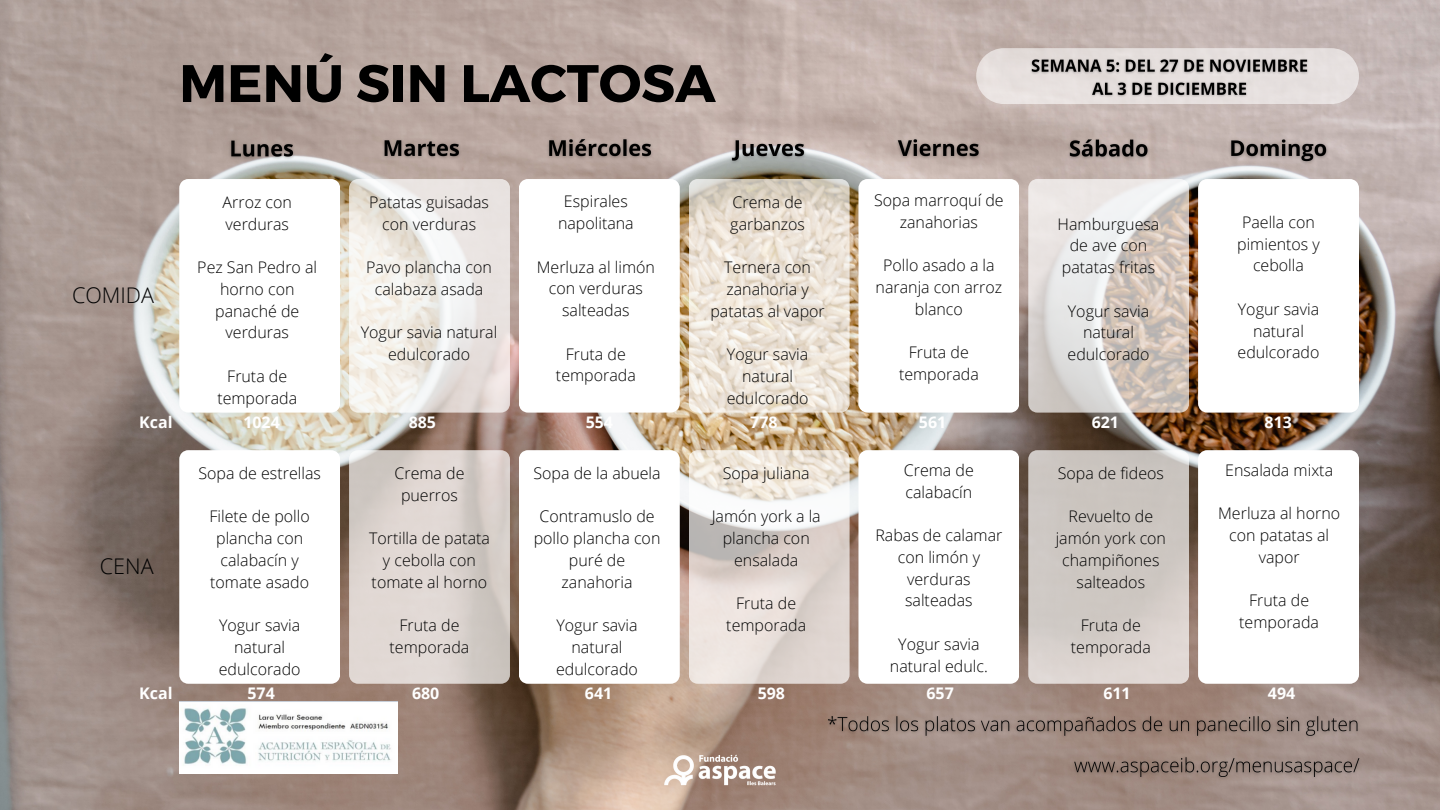
<style>
.page{position:relative;width:1440px;height:810px;background:#fff}
.page>*{position:absolute;margin:0;border:0;box-sizing:border-box;transform-origin:0 0}
.t1{font:700 52.6px "Montserrat";color:#000}
.t2{font:300 21.6px "Open Sans";color:#000}
.t3{font:300 16px/21.8px "Open Sans";color:#000;text-align:center}
.t4{font:700 16px "Open Sans";color:#fff}
</style>
<div class="page">
<img style="left:0;top:0;width:1440px;height:810px">
<img style="left:664px;top:751px;width:112px;height:38px">
<img style="left:1068px;top:751px;width:297px;height:32px">
<img style="left:822px;top:711px;width:542px;height:32px">
<img style="left:1226px;top:133px;width:107px;height:35px">
<img style="left:225px;top:133px;width:75px;height:30px">
<img style="left:379px;top:133px;width:85px;height:31px">
<img style="left:543px;top:133px;width:114px;height:31px">
<img style="left:726px;top:133px;width:83px;height:35px">
<img style="left:893px;top:133px;width:92px;height:31px">
<img style="left:1065px;top:133px;width:88px;height:30px">
<img style="left:179px;top:701px;width:219px;height:72px">
<div style="left:976px;top:48px;width:383px;height:56px;background:#e6e0de;border-radius:28px"></div>
<img style="left:1031px;top:58px;width:277px;height:39px">
<svg style="left:179px;top:179px;width:161px;height:234px"></svg>
<svg style="left:349px;top:179px;width:161px;height:234px"></svg>
<svg style="left:519px;top:179px;width:161px;height:234px"></svg>
<svg style="left:689px;top:179px;width:161px;height:234px;background:#e9e0d4"></svg>
<svg style="left:858px;top:179px;width:161px;height:234px"></svg>
<svg style="left:1028px;top:179px;width:161px;height:234px;background:#dcd5d1"></svg>
<svg style="left:1198px;top:179px;width:161px;height:234px"></svg>
<svg style="left:179px;top:450px;width:161px;height:234px"></svg>
<svg style="left:349px;top:450px;width:161px;height:234px;background:#d9d1cd"></svg>
<svg style="left:519px;top:450px;width:161px;height:234px"></svg>
<svg style="left:689px;top:450px;width:161px;height:234px;background:#e4dcd7"></svg>
<svg style="left:858px;top:450px;width:161px;height:234px"></svg>
<svg style="left:1028px;top:450px;width:161px;height:234px;background:#d0c9c4"></svg>
<svg style="left:1198px;top:450px;width:161px;height:234px"></svg>
<p class="t1" style="left:179px;top:49px;width:538px">MENÚ SIN LACTOSA</p>
<p class="t2" style="left:72px;top:280px;width:84px">COMIDA</p>
<p class="t3" style="left:223px;top:191px;width:71px;text-align:left">Arroz con verduras</p>
<p class="t3" style="left:197px;top:256px;width:121px">Pez San Pedro al horno con panaché de verduras</p>
<p class="t3" style="left:217px;top:365px;width:81px">Fruta de temporada</p>
<p class="t3" style="left:369px;top:191px;width:121px">Patatas guisadas con verduras</p>
<p class="t3" style="left:366px;top:256px;width:127px">Pavo plancha con calabaza asada</p>
<p class="t3" style="left:361px;top:321px;width:138px">Yogur savia natural edulcorado</p>
<p class="t3" style="left:558px;top:190px;width:77px">Espirales napolitana</p>
<p class="t3" style="left:537px;top:255px;width:120px">Merluza al limón con verduras salteadas</p>
<p class="t3" style="left:556px;top:342px;width:81px">Fruta de temporada</p>
<p class="t3" style="left:730px;top:191px;width:76px;text-align:left">Crema de garbanzos</p>
<p class="t3" style="left:710px;top:256px;width:116px">Ternera con zanahoria y patatas al vapor</p>
<p class="t3" style="left:727px;top:343px;width:83px">Yogur savia natural edulcorado</p>
<p class="t3" style="left:874px;top:189px;width:131px">Sopa marroquí de zanahorias</p>
<p class="t3" style="left:876px;top:254px;width:128px">Pollo asado a la naranja con arroz blanco</p>
<p class="t3" style="left:899px;top:341px;width:81px">Fruta de temporada</p>
<p class="t3" style="left:1058px;top:212px;width:103px">Hamburguesa de ave con patatas fritas</p>
<p class="t3" style="left:1068px;top:299px;width:83px">Yogur savia natural edulcorado</p>
<p class="t3" style="left:1237px;top:211px;width:84px">Paella con pimientos y cebolla</p>
<p class="t3" style="left:1238px;top:298px;width:83px">Yogur savia natural edulcorado</p>
<p class="t4" style="left:139px;top:410px;width:35px">Kcal</p>
<p class="t4" style="left:243px;top:410px;width:38px">1024</p>
<p class="t4" style="left:409px;top:410px;width:29px">885</p>
<p class="t4" style="left:586px;top:410px;width:29px">554</p>
<p class="t4" style="left:750px;top:410px;width:29px">778</p>
<p class="t4" style="left:919px;top:410px;width:29px">561</p>
<p class="t4" style="left:1092px;top:410px;width:29px">621</p>
<p class="t4" style="left:1265px;top:410px;width:29px">813</p>
<p class="t2" style="left:100px;top:551px;width:55px">CENA</p>
<p class="t3" style="left:198px;top:462px;width:124px">Sopa de estrellas</p>
<p class="t3" style="left:210px;top:505px;width:102px">Filete de pollo plancha con calabacín y tomate asado</p>
<p class="t3" style="left:219px;top:614px;width:83px">Yogur savia natural edulcorado</p>
<p class="t3" style="left:395px;top:462px;width:71px">Crema de puerros</p>
<p class="t3" style="left:369px;top:527px;width:122px">Tortilla de patata y cebolla con tomate al horno</p>
<p class="t3" style="left:390px;top:614px;width:81px">Fruta de temporada</p>
<p class="t3" style="left:533px;top:462px;width:129px">Sopa de la abuela</p>
<p class="t3" style="left:534px;top:505px;width:128px">Contramuslo de pollo plancha con puré de zanahoria</p>
<p class="t3" style="left:556px;top:614px;width:83px">Yogur savia natural edulcorado</p>
<p class="t3" style="left:723px;top:462px;width:88px">Sopa juliana</p>
<p class="t3" style="left:712px;top:505px;width:111px">Jamón york a la plancha con ensalada</p>
<p class="t3" style="left:726px;top:592px;width:81px">Fruta de temporada</p>
<p class="t3" style="left:904px;top:459px;width:71px;text-align:left">Crema de calabacín</p>
<p class="t3" style="left:875px;top:524px;width:129px">Rabas de calamar con limón y verduras salteadas</p>
<p class="t3" style="left:890px;top:633px;width:99px">Yogur savia natural edulc.</p>
<p class="t3" style="left:1058px;top:462px;width:108px">Sopa de fideos</p>
<p class="t3" style="left:1056px;top:505px;width:112px">Revuelto de jamón york con champiñones salteados</p>
<p class="t3" style="left:1071px;top:614px;width:81px">Fruta de temporada</p>
<p class="t3" style="left:1225px;top:459px;width:109px">Ensalada mixta</p>
<p class="t3" style="left:1218px;top:502px;width:123px">Merluza al horno con patatas al vapor</p>
<p class="t3" style="left:1239px;top:589px;width:81px">Fruta de temporada</p>
<p class="t4" style="left:139px;top:682px;width:35px">Kcal</p>
<p class="t4" style="left:248px;top:682px;width:29px">574</p>
<p class="t4" style="left:412px;top:682px;width:29px">680</p>
<p class="t4" style="left:585px;top:682px;width:29px">641</p>
<p class="t4" style="left:758px;top:682px;width:29px">598</p>
<p class="t4" style="left:926px;top:682px;width:29px">657</p>
<p class="t4" style="left:1103px;top:682px;width:29px">611</p>
<p class="t4" style="left:1268px;top:682px;width:29px">494</p>
</div>
